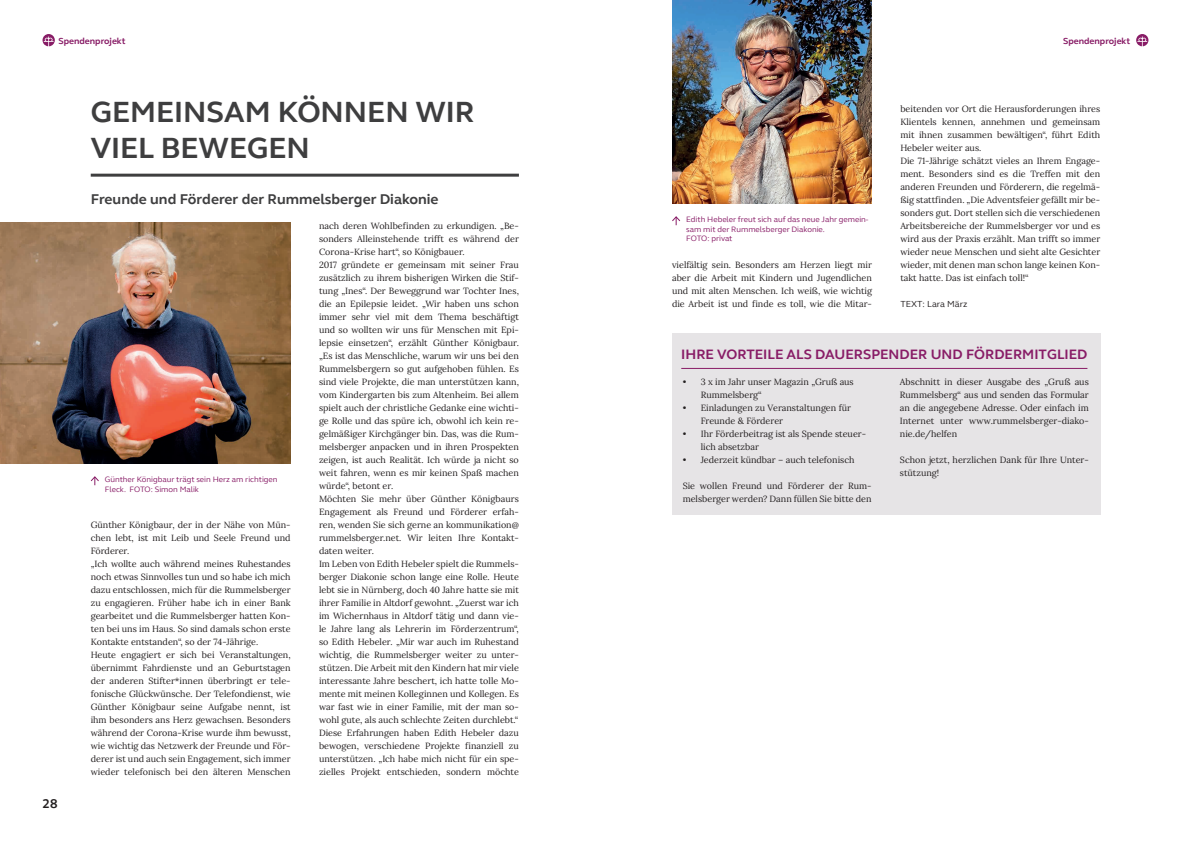
<style>
.page{position:relative;width:1191px;height:842px;background:#fff}
.page>*{position:absolute;margin:0;border:0;box-sizing:border-box;transform-origin:0 0}
.t1{font:700 30px/36px "FS Elliot";color:#3e3e3f}
.t2{font:700 14.5px "FS Elliot";color:#3e3e3f}
.t3{font:700 14px "FS Elliot";color:#881c66}
.t4{font:700 13px "FS Elliot";color:#231f20}
.t5{font:9px/13px "Lora";color:#231f20}
.t6{font:700 9px "FS Elliot";color:#881c66}
.t7{font:9px "FS Elliot";color:#231f20}
.t8{font:8px/9.6px "FS Elliot";color:#881c66}
</style>
<div class="page">
<hr style="left:91px;top:174px;width:428px;height:3px;background:#3e3e3f">
<img style="left:0;top:223px;width:290px;height:240px">
<svg style="left:90px;top:476px;width:9px;height:9px"></svg>
<div style="left:672px;top:333px;width:428px;height:182px;background:#e6e4e6"></div>
<img style="left:672px;top:0;width:200px;height:203px">
<svg style="left:672px;top:216px;width:9px;height:9px"></svg>
<hr style="left:681px;top:368px;width:406px;height:1px;background:#881c66">
<svg style="left:1136px;top:34px;width:12px;height:12px"></svg>
<svg style="left:43px;top:34px;width:12px;height:12px"></svg>
<p class="t6" style="left:58px;top:34px;width:69px">Spendenprojekt</p>
<p class="t6" style="left:1063px;top:34px;width:69px">Spendenprojekt</p>
<h3 class="t4" style="left:43px;top:795px;width:16px">28</h3>
<h1 class="t1" style="left:91px;top:93px;width:385px">GEMEINSAM KÖNNEN WIR<br>VIEL BEWEGEN</h1>
<h2 class="t2" style="left:91px;top:189px;width:349px">Freunde und Förderer der Rummelsberger Diakonie</h2>
<p class="t8" style="left:105px;top:474px;width:174px">Günther Königbaur trägt sein Herz am richtigen<br>Fleck. FOTO: Simon Malik</p>
<p class="t5" style="left:91px;top:518px;width:201px">Günther Königbaur, der in der Nähe von Mün&shy;chen lebt, ist mit Leib und Seele Freund und Förderer.<br>„Ich wollte auch während meines Ruhestandes noch etwas Sinnvolles tun und so habe ich mich dazu entschlossen, mich für die Rummelsberger zu engagieren. Früher habe ich in einer Bank gearbeitet und die Rummelsberger hatten Kon&shy;ten bei uns im Haus. So sind damals schon erste Kontakte entstanden“, so der 74-Jährige.<br>Heute engagiert er sich bei Veranstaltungen, übernimmt Fahrdienste und an Geburtstagen der anderen Stifter*innen überbringt er tele&shy;fonische Glückwünsche. Der Telefondienst, wie Günther Königbaur seine Aufgabe nennt, ist ihm besonders ans Herz gewachsen. Besonders während der Corona-Krise wurde ihm bewusst, wie wichtig das Netzwerk der Freunde und För&shy;derer ist und auch sein Engagement, sich immer wieder telefonisch bei den älteren Menschen</p>
<p class="t5" style="left:319px;top:219px;width:201px">nach deren Wohlbefinden zu erkundigen. „Be&shy;sonders Alleinstehende trifft es während der Corona-Krise hart“, so Königbauer.<br>2017 gründete er gemeinsam mit seiner Frau zusätzlich zu ihrem bisherigen Wirken die Stif&shy;tung „Ines“. Der Beweggrund war Tochter Ines, die an Epilepsie leidet. „Wir haben uns schon immer sehr viel mit dem Thema beschäftigt und so wollten wir uns für Menschen mit Epi&shy;lepsie einsetzen“, erzählt Günther Königbaur. „Es ist das Menschliche, warum wir uns bei den Rummelsbergern so gut aufgehoben fühlen. Es sind viele Projekte, die man unterstützen kann, vom Kindergarten bis zum Altenheim. Bei allem spielt auch der christliche Gedanke eine wichti&shy;ge Rolle und das spüre ich, obwohl ich kein re&shy;gelmäßiger Kirchgänger bin. Das, was die Rum&shy;melsberger anpacken und in ihren Prospekten zeigen, ist auch Realität. Ich würde ja nicht so weit fahren, wenn es mir keinen Spaß machen würde“, betont er.<br>Möchten Sie mehr über Günther Königbaurs Engagement als Freund und Förderer erfah&shy;ren, wenden Sie sich gerne an kommunikation@ rummelsberger.net. Wir leiten Ihre Kontakt&shy;daten weiter.<br>Im Leben von Edith Hebeler spielt die Rummels&shy;berger Diakonie schon lange eine Rolle. Heute lebt sie in Nürnberg, doch 40 Jahre hatte sie mit ihrer Familie in Altdorf gewohnt. „Zuerst war ich im Wichernhaus in Altdorf tätig und dann vie&shy;le Jahre lang als Lehrerin im Förderzentrum“, so Edith Hebeler. „Mir war auch im Ruhestand wichtig, die Rummelsberger weiter zu unter&shy;stützen. Die Arbeit mit den Kindern hat mir viele interessante Jahre beschert, ich hatte tolle Mo&shy;mente mit meinen Kolleginnen und Kollegen. Es war fast wie in einer Familie, mit der man so&shy;wohl gute, als auch schlechte Zeiten durchlebt.“ Diese Erfahrungen haben Edith Hebeler dazu bewogen, verschiedene Projekte finanziell zu unterstützen. „Ich habe mich nicht für ein spe&shy;zielles Projekt entschieden, sondern möchte</p>
<p class="t8" style="left:686px;top:214px;width:184px">Edith Hebeler freut sich auf das neue Jahr gemein&shy;sam mit der Rummelsberger Diakonie.<br>FOTO: privat</p>
<p class="t5" style="left:672px;top:258px;width:201px;text-align:justify">vielfältig sein. Besonders am Herzen liegt mir aber die Arbeit mit Kindern und Jugendlichen und mit alten Menschen. Ich weiß, wie wichtig die Arbeit ist und finde es toll, wie die Mitar-</p>
<p class="t5" style="left:900px;top:102px;width:201px">beitenden vor Ort die Herausforderungen ihres Klientels kennen, annehmen und gemeinsam mit ihnen zusammen bewältigen“, führt Edith Hebeler weiter aus.<br>Die 71-Jährige schätzt vieles an Ihrem Engage&shy;ment. Besonders sind es die Treffen mit den anderen Freunden und Förderern, die regelmä&shy;ßig stattfinden. „Die Adventsfeier gefällt mir be&shy;sonders gut. Dort stellen sich die verschiedenen Arbeitsbereiche der Rummelsberger vor und es wird aus der Praxis erzählt. Man trifft so immer wieder neue Menschen und sieht alte Gesichter wieder, mit denen man schon lange keinen Kon&shy;takt hatte. Das ist einfach toll!“</p>
<p class="t7" style="left:900px;top:298px;width:69px">TEXT: Lara März</p>
<h3 class="t3" style="left:681px;top:345px;width:408px">IHRE VORTEILE ALS DAUERSPENDER UND FÖRDERMITGLIED</h3>
<p class="t5" style="left:700px;top:375px;width:155px;text-indent:-18px">• 3 x im Jahr unser Magazin „Gruß aus<br>Rummelsberg“</p>
<p class="t5" style="left:700px;top:401px;width:152px;text-indent:-18px">• Einladungen zu Veranstaltungen für<br>Freunde &amp; Förderer</p>
<p class="t5" style="left:700px;top:427px;width:167px;text-indent:-18px">• Ihr Förderbeitrag ist als Spende steuer&shy;lich absetzbar</p>
<p class="t5" style="left:682px;top:453px;width:173px">• Jederzeit kündbar – auch telefonisch</p>
<p class="t5" style="left:682px;top:479px;width:190px">Sie wollen Freund und Förderer der Rum&shy;melsberger werden? Dann füllen Sie bitte den</p>
<p class="t5" style="left:900px;top:375px;width:190px;text-align:justify">Abschnitt in dieser Ausgabe des „Gruß aus Rummelsberg“ aus und senden das Formular an die angegebene Adresse. Oder einfach im Internet unter www.rummelsberger-diako&shy;nie.de/helfen</p>
<p class="t5" style="left:900px;top:453px;width:190px">Schon jetzt, herzlichen Dank für Ihre Unter&shy;stützung!</p>
</div>
